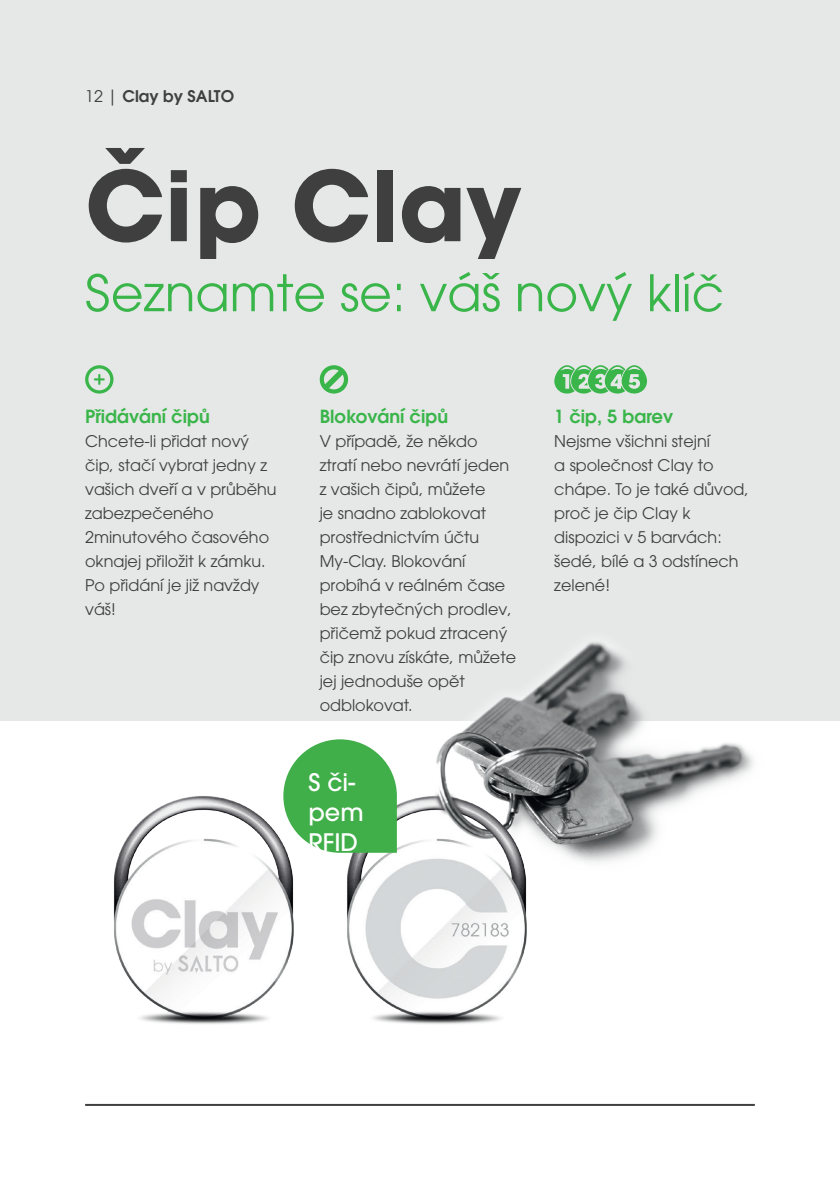
<style>
.page{position:relative;width:840px;height:1191px;background:#fff}
.page>*{position:absolute;margin:0;border:0;box-sizing:border-box;transform-origin:0 0}
.t1{font:700 96px "ITC Avant Garde Pro";color:#3f3f3f}
.t2{font:50px "ITC Avant Garde Pro";color:#3ab54a}
.t3{font:500 24px/30px "ITC Avant Garde Pro";color:#fff}
.t4{font:600 18px "ITC Avant Garde Pro";color:#3ab54a}
.t5{font:16px/24px "ITC Avant Garde Pro";color:#3f3f3f}
.t6{font:600 16px "ITC Avant Garde Pro";color:#3f3f3f}
.s1{font-weight:400}
</style>
<div class="page">
<div style="left:0;top:0;width:839px;height:720px;background:#e5e8e7"></div>
<img style="left:71px;top:643px;width:724px;height:381px">
<svg style="left:283px;top:739px;width:113px;height:113px"></svg>
<svg style="left:85px;top:365px;width:28px;height:28px"></svg>
<svg style="left:319px;top:365px;width:29px;height:28px"></svg>
<svg style="left:554px;top:365px;width:93px;height:29px"></svg>
<hr style="left:85px;top:1104px;width:669px;height:2px;background:#3f3f3f">
<p class="t6" style="left:85px;top:86px;width:150px"><span class="s1">12 |</span> Clay by SALTO</p>
<h1 class="t1" style="left:85px;top:142px;width:437px">Čip Clay</h1>
<h2 class="t2" style="left:85px;top:262px;width:640px">Seznamte se: váš nový klíč</h2>
<p class="t4" style="left:85px;top:404px;width:126px">Přidávání čipů</p>
<p class="t5" style="left:85px;top:428px;width:193px">Chcete-li přidat nový čip, stačí vybrat jedny z vašich dveří a v průběhu zabezpečeného<br>2minutového časového oknajej přiložit k zámku.<br>Po přidání je již navždy váš!</p>
<p class="t4" style="left:319px;top:404px;width:130px">Blokování čipů</p>
<p class="t5" style="left:319px;top:428px;width:198px">V případě, že někdo ztratí nebo nevrátí jeden z vašich čipů, můžete<br>je snadno zablokovat prostřednictvím účtu<br>My-Clay. Blokování probíhá v reálném čase bez zbytečných prodlev, přičemž pokud ztracený čip znovu získáte, můžete jej jednoduše opět odblokovat.</p>
<h3 class="t3" style="left:308px;top:766px;width:57px">S či&shy;pem<br>RFID</h3>
<p class="t4" style="left:554px;top:404px;width:120px">1 čip, 5 barev</p>
<p class="t5" style="left:554px;top:428px;width:196px">Nejsme všichni stejní<br>a společnost Clay to chápe. To je také důvod, proč je čip Clay k dispozici v 5 barvách: šedé, bílé a 3 odstínech zelené!</p>
</div>
